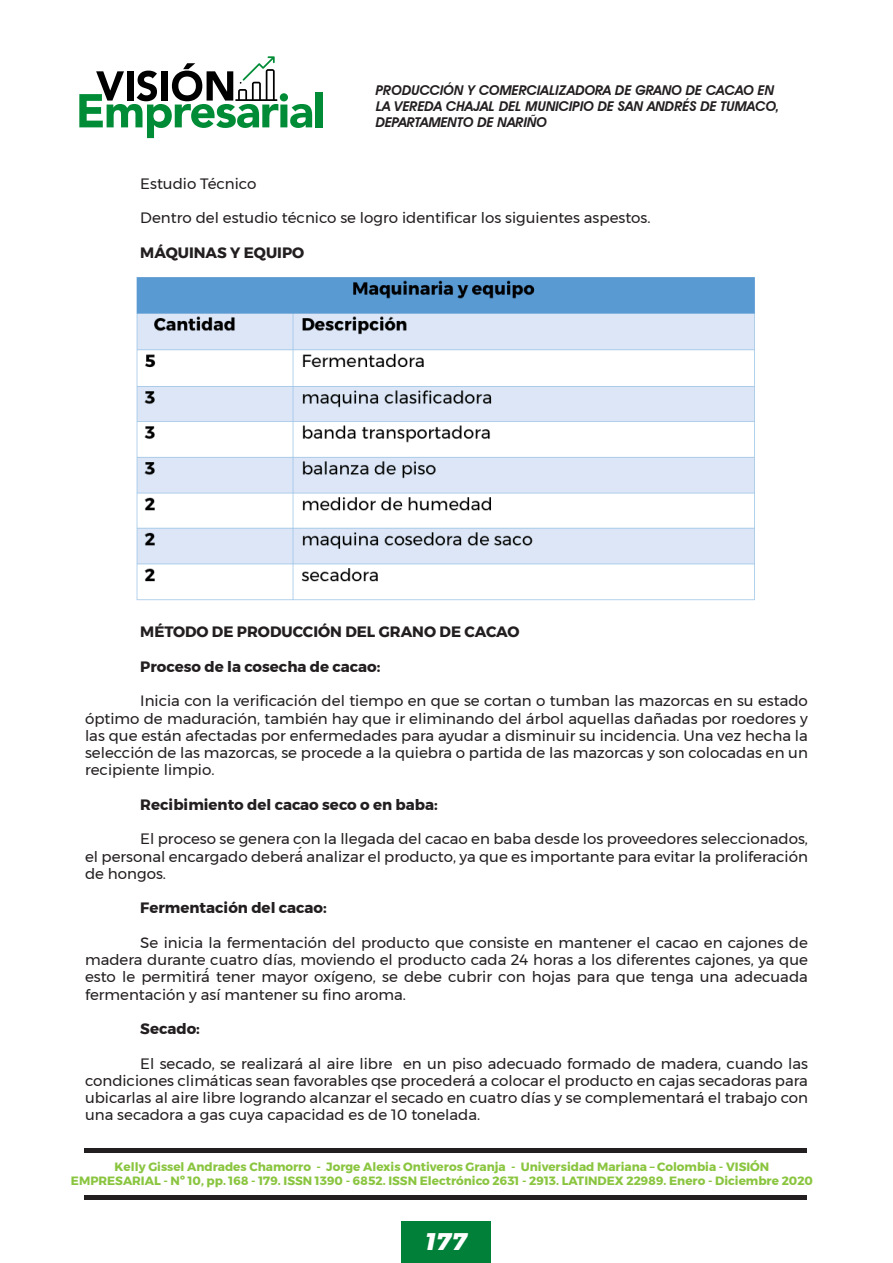
<style>
.page{position:relative;width:893px;height:1263px;background:#fff}
.page>*{position:absolute;margin:0;border:0;box-sizing:border-box;transform-origin:0 0}
.t1{font:italic 800 24px "Montserrat";color:#fff}
.t2{font:15px/17.2px "Montserrat";color:#231f20;text-align:justify}
.t3{font:700 15px "Montserrat";color:#231f20}
.t4{font:italic 600 13.5px/16.2px "Avant Garde IT Cby BT";color:#231f20}
.t5{font:700 12px/13.5px "Montserrat";color:#8ac540;text-align:center}
</style>
<div class="page">
<div style="left:401px;top:1222px;width:89px;height:41px;background:#008038"></div>
<hr style="left:84px;top:1148px;width:723px;height:4px;background:#231f20">
<hr style="left:84px;top:1195px;width:723px;height:4px;background:#231f20">
<div style="left:315px;top:92px;width:8px;height:35px;background:#008c36"></div>
<svg style="left:79px;top:56px;width:233px;height:82px"></svg>
<img style="left:136px;top:277px;width:619px;height:324px">
<p class="t4" style="left:376px;top:82px;width:405px">PRODUCCIÓN Y COMERCIALIZADORA DE GRANO DE CACAO EN<br>LA VEREDA CHAJAL DEL MUNICIPIO DE SAN ANDRÉS DE TUMACO,<br>DEPARTAMENTO DE NARIÑO</p>
<p class="t2" style="left:140px;top:175px;width:118px">Estudio Técnico</p>
<p class="t2" style="left:140px;top:209px;width:512px">Dentro del estudio técnico se logro identificar los siguientes aspestos.</p>
<p class="t3" style="left:140px;top:240px;width:166px">MÁQUINAS Y EQUIPO</p>
<p class="t3" style="left:140px;top:620px;width:381px">MÉTODO DE PRODUCCIÓN DEL GRANO DE CACAO</p>
<p class="t3" style="left:140px;top:654px;width:242px">Proceso de la cosecha de cacao:</p>
<p class="t2" style="left:85px;top:692px;width:724px;text-indent:55px">Inicia con la verificación del tiempo en que se cortan o tumban las mazorcas en su estado óptimo de maduración, también hay que ir eliminando del árbol aquellas dañadas por roedores y las que están afectadas por enfermedades para ayudar a disminuir su incidencia. Una vez hecha la selección de las mazorcas, se procede a la quiebra o partida de las mazorcas y son colocadas en un recipiente limpio.</p>
<p class="t3" style="left:140px;top:792px;width:299px">Recibimiento del cacao seco o en baba:</p>
<p class="t2" style="left:85px;top:830px;width:724px;text-indent:55px">El proceso se genera con la llegada del cacao en baba desde los proveedores seleccionados, el personal encargado deberá́ analizar el producto, ya que es importante para evitar la proliferación de hongos.</p>
<p class="t3" style="left:140px;top:896px;width:188px">Fermentación del cacao:</p>
<p class="t2" style="left:85px;top:934px;width:724px;text-indent:55px">Se inicia la fermentación del producto que consiste en mantener el cacao en cajones de madera durante cuatro días, moviendo el producto cada 24 horas a los diferentes cajones, ya que esto le permitirá́ tener mayor oxígeno, se debe cubrir con hojas para que tenga una adecuada fermentación y así mantener su fino aroma.</p>
<p class="t3" style="left:140px;top:1017px;width:61px">Secado:</p>
<p class="t2" style="left:85px;top:1054px;width:724px;text-indent:55px">El secado, se realizará al aire libre en un piso adecuado formado de madera, cuando las condiciones climáticas sean favorables qse procederá a colocar el producto en cajas secadoras para ubicarlas al aire libre logrando alcanzar el secado en cuatro días y se complementará el trabajo con una secadora a gas cuya capacidad es de 10 tonelada.</p>
<p class="t5" style="left:71px;top:1160px;width:744px">Kelly Gissel Andrades Chamorro - Jorge Alexis Ontiveros Granja - Universidad Mariana – Colombia - VISIÓN<br>EMPRESARIAL - Nº 10, pp. 168 - 179. ISSN 1390 - 6852. ISSN Electrónico 2631 - 2913. LATINDEX 22989. Enero - Diciembre 2020</p>
<h1 class="t1" style="left:425px;top:1222px;width:44px">177</h1>
</div>
